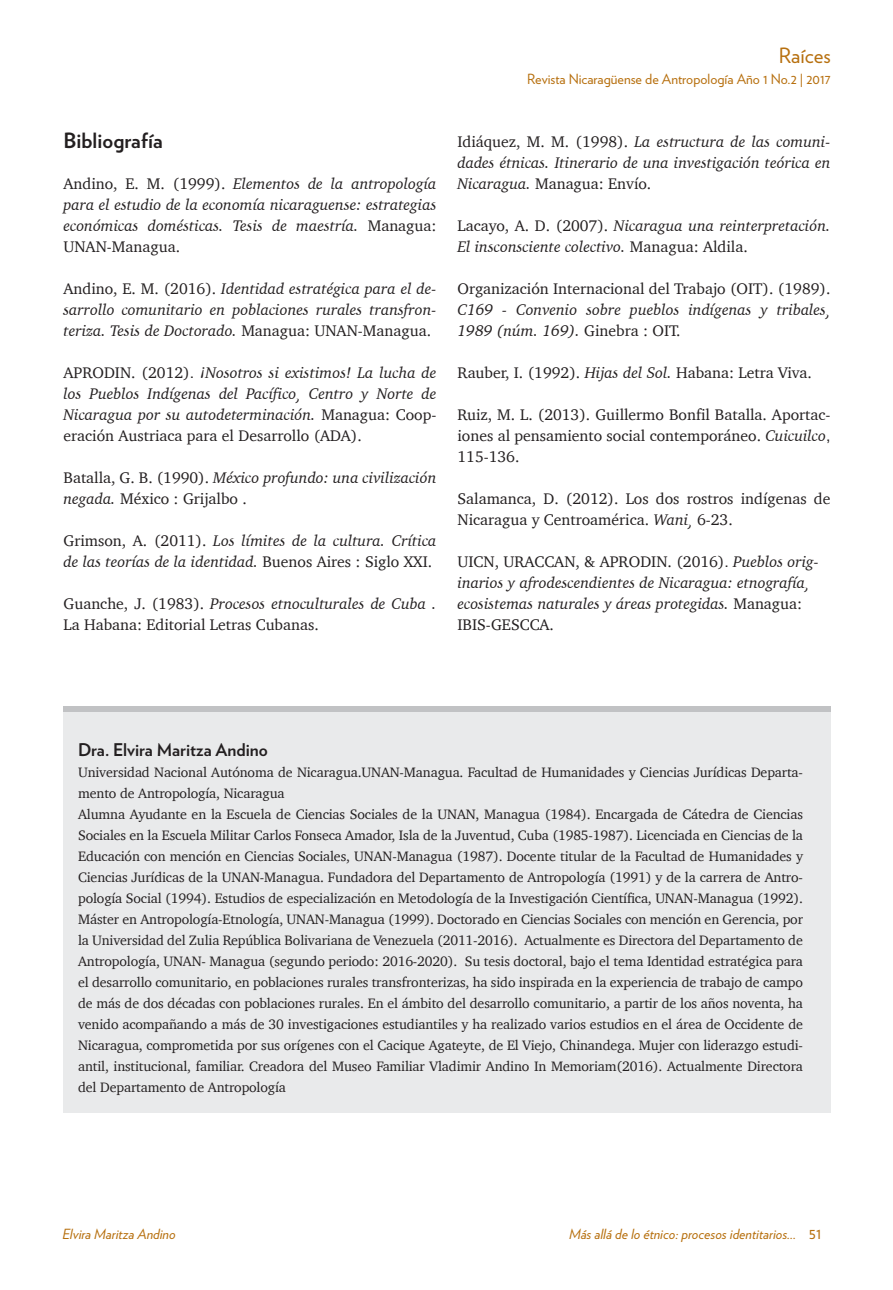
<style>
.page{position:relative;width:893px;height:1290px;background:#fff}
.page>*{position:absolute;margin:0;border:0;box-sizing:border-box;transform-origin:0 0}
.t1{font:700 21px "Verlag";color:#231f20}
.t2{font:21px "Verlag";color:#b7700f}
.t3{font:700 17.5px "Verlag";color:#231f20}
.Bibliography{font:italic 15.75px/21px "Charter";color:#231f20;text-align:justify}
.Bibliography-2{font:15.75px/21px "Charter";color:#231f20}
.t4{font:14px/21px "Charter";letter-spacing:-.01em;color:#231f20}
.t5{font:italic 14px "Verlag";color:#b7700f}
.t6{font:14px "Verlag";color:#b7700f}
.s1{font-style:normal}
.s2{font-family:"Arial";font-style:normal}
.s3{font-style:italic}
.s4{font-family:"Arial"}
.s5{font-style:normal;font-size:15.75px}
</style>
<div class="page">
<div style="left:63px;top:706px;width:768px;height:406px;background:#e9eaeb"></div>
<div style="left:63px;top:706px;width:768px;height:6px;background:#c1c2c4"></div>
<p class="t1" style="left:63px;top:124px;width:101px">Bibliografía</p>
<p class="Bibliography" style="left:63px;top:173px;width:374px"><span class="s1">Andino, E. M. (1999).</span> Elementos de la antropología para el estudio de la economía nicaraguense: estrategias económicas domésticas. Tesis de maestría. <span class="s1">Managua:<br>UNAN-Managua.</span></p>
<p class="Bibliography" style="left:63px;top:278px;width:374px"><span class="s1">Andino, E. M. (2016).</span> Identidad estratégica para el de&shy;sarrollo comunitario en poblaciones rurales transfron&shy;teriza. Tesis de Doctorado. <span class="s1">Managua: UNAN-Managua.</span></p>
<p class="Bibliography" style="left:63px;top:362px;width:374px"><span class="s1">APRODIN. (2012)</span><span class="s2">.</span> ¡Nosotros si existimos! La lucha de los Pueblos Indígenas del Pacífico, Centro y Norte de Nicaragua por su autodeterminación. <span class="s1">Managua: Coop&shy;eración Austriaca para el Desarrollo (ADA).</span></p>
<p class="Bibliography" style="left:63px;top:467px;width:374px"><span class="s1">Batalla, G. B. (1990).</span> México profundo: una civilización negada. <span class="s1">México : Grijalbo .</span></p>
<p class="Bibliography" style="left:63px;top:530px;width:374px"><span class="s1">Grimson, A. (2011).</span> Los límites de la cultura. Crítica de las teorías de la identidad. <span class="s1">Buenos Aires : Siglo XXI.</span></p>
<p class="Bibliography-2" style="left:63px;top:593px;width:374px">Guanche, J. (1983). <span class="s3">Procesos etnoculturales de Cuba .<br></span>La Habana: Editorial Letras Cubanas.</p>
<h1 class="t2" style="left:779px;top:40px;width:53px">Raíces</h1>
<p class="t6" style="left:527px;top:68px;width:305px">Revista Nicaragüense de Antropología Año 1 No.2 | 2017</p>
<p class="Bibliography" style="left:457px;top:131px;width:374px"><span class="s1">Idiáquez, M. M. (1998).</span> La estructura de las comuni&shy;dades étnicas. Itinerario de una investigación teórica en Nicaragua. <span class="s1">Managua: Envío.</span></p>
<p class="Bibliography" style="left:457px;top:215px;width:374px"><span class="s1">Lacayo, A. D. (2007).</span> Nicaragua una reinterpretación.<br>El insconsciente colectivo. <span class="s1">Managua: Aldila.</span></p>
<p class="Bibliography-2" style="left:457px;top:278px;width:374px;text-align:justify">Organización Internacional del Trabajo (OIT). (1989).<br><span class="s3">C169 - Convenio sobre pueblos indígenas y tribales, 1989 (núm. 169).</span> Ginebra : OIT.</p>
<p class="Bibliography-2" style="left:457px;top:362px;width:356px">Rauber, I. (1992). <span class="s3">Hijas del Sol.</span> Habana: Letra Viva.</p>
<p class="Bibliography-2" style="left:457px;top:404px;width:374px;text-align:justify">Ruiz, M. L. (2013). Guillermo Bonfil Batalla. Aportac&shy;iones al pensamiento social contemporáneo. <span class="s3">Cuicuilco</span><span class="s4">, </span>115-136.</p>
<p class="Bibliography-2" style="left:457px;top:488px;width:374px">Salamanca, D. (2012). Los dos rostros indígenas de<br>Nicaragua y Centroamérica. <span class="s3">Wani,</span> 6-23.</p>
<p class="Bibliography" style="left:457px;top:551px;width:363px;text-align:left"><span class="s1">UICN, URACCAN, &amp; APRODIN. (2016)</span><span class="s2">.</span> Pueblos orig&shy;inarios y afrodescendientes de Nicaragua: etnografía, ecosistemas naturales y áreas protegidas. <span class="s1">Managua:<br>IBIS-GESCCA.</span></p>
<p class="t3" style="left:78px;top:736px;width:191px">Dra. Elvira Maritza Andino</p>
<p class="t4" style="left:78px;top:762px;width:726px">Universidad Nacional Autónoma de Nicaragua.UNAN-Managua. Facultad de Humanidades y Ciencias Jurídicas Departa&shy;mento de Antropología, Nicaragua</p>
<p class="t4" style="left:78px;top:804px;width:726px;text-align:justify">Alumna Ayudante en la Escuela de Ciencias Sociales de la UNAN, Managua (1984). Encargada de Cátedra de Ciencias Sociales en la Escuela Militar Carlos Fonseca Amador, Isla de la Juventud, Cuba (1985-1987). Licenciada en Ciencias de la Educación con mención en Ciencias Sociales, UNAN-Managua (1987). Docente titular de la Facultad de Humanidades y Ciencias Jurídicas de la UNAN-Managua. Fundadora del Departamento de Antropología (1991) y de la carrera de Antro&shy;pología Social (1994). Estudios de especialización en Metodología de la Investigación Científica, UNAN-Managua (1992).<br>Máster en Antropología-Etnología, UNAN-Managua (1999). Doctorado en Ciencias Sociales con mención en Gerencia, por la Universidad del Zulia República Bolivariana de Venezuela (2011-2016). Actualmente es Directora del Departamento de Antropología, UNAN- Managua (segundo periodo: 2016-2020). Su tesis doctoral, bajo el tema Identidad estratégica para el desarrollo comunitario, en poblaciones rurales transfronterizas, ha sido inspirada en la experiencia de trabajo de campo de más de dos décadas con poblaciones rurales. En el ámbito del desarrollo comunitario, a partir de los años noventa, ha venido acompañando a más de 30 investigaciones estudiantiles y ha realizado varios estudios en el área de Occidente de Nicaragua, comprometida por sus orígenes con el Cacique Agateyte, de El Viejo, Chinandega. Mujer con liderazgo estudi&shy;antil, institucional, familiar. Creadora del Museo Familiar Vladimir Andino In Memoriam(2016). Actualmente Directora del Departamento de Antropología</p>
<p class="t5" style="left:63px;top:1223px;width:115px">Elvira Maritza Andino</p>
<p class="t5" style="left:569px;top:1223px;width:254px">Más allá de lo étnico: procesos identitarios... <span class="s5">51</span></p>
</div>
